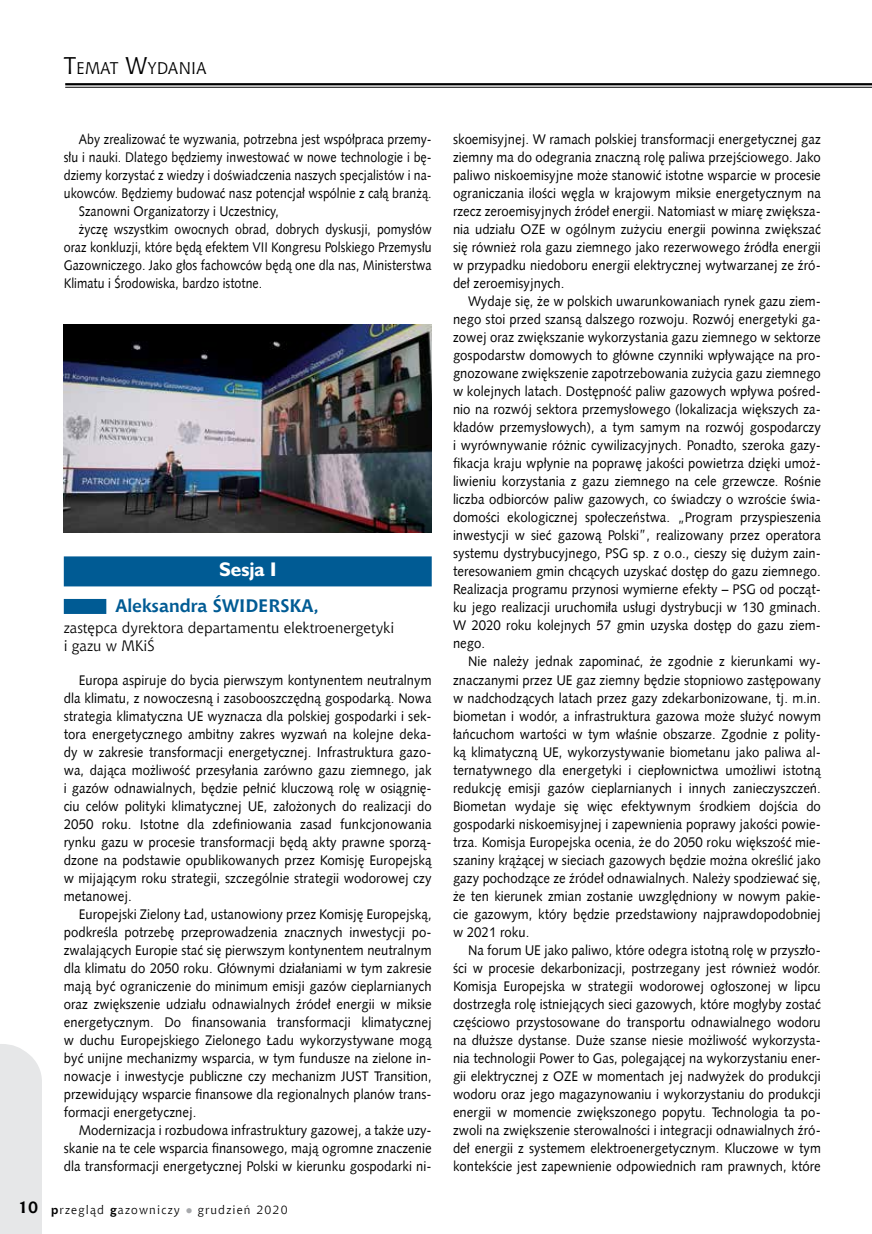
<style>
.page{position:relative;width:872px;height:1234px;background:#fff}
.page>*{position:absolute;margin:0;border:0;box-sizing:border-box;transform-origin:0 0}
.t1{font:700 18px "Chianti EU";color:#005b94}
.t2{font:700 18px "Humanst 521 PL";color:#fff}
.t3{font:16.8px "Chianti EU";color:#000}
.t4{font:15px/18px "Chianti EU";color:#000}
.t5{font:13.95px/18px "Humanst 531 EU";color:#000;text-align:justify;scale:.95 1}
.t6{font:13.95px "Humanst 531 EU";color:#000;scale:.9 1}
.t7{font:12px "Chianti EU";letter-spacing:.1em;color:#000}
.s1{font-size:24px}
.s2{font-weight:700;font-size:16.5px}
.s3{font-weight:700}
.s4{color:#a7a9ac}
</style>
<div class="page">
<div style="left:0;top:1044px;width:42px;height:189px;background:#e6e7e8"></div>
<hr style="left:65px;top:83px;width:807px;height:2px;background:#000">
<hr style="left:65px;top:87px;width:807px;height:1px;background:#000">
<div style="left:64px;top:556px;width:368px;height:30px;background:#005b94"></div>
<div style="left:64px;top:598px;width:42px;height:15px;background:#005b94"></div>
<img style="left:64px;top:325px;width:368px;height:207px">
<p class="t3" style="left:64px;top:57px;width:144px"><span class="s1">T</span>EMAT <span class="s1">W</span>YDANIA</p>
<p class="t6" style="left:79px;top:130px;width:393px">Aby zrealizować te wyzwania, potrzebna jest współpraca przemy-</p>
<p class="t6" style="left:64px;top:148px;width:410px">słu i nauki. Dlatego będziemy inwestować w nowe technologie i bę-</p>
<p class="t6" style="left:64px;top:166px;width:410px">dziemy korzystać z wiedzy i doświadczenia naszych specjalistów i na-</p>
<p class="t6" style="left:64px;top:184px;width:410px">ukowców. Będziemy budować nasz potencjał wspólnie z całą branżą.</p>
<p class="t6" style="left:79px;top:202px;width:224px">Szanowni Organizatorzy i Uczestnicy,</p>
<p class="t6" style="left:79px;top:220px;width:394px">życzę wszystkim owocnych obrad, dobrych dyskusji, pomysłów</p>
<p class="t6" style="left:64px;top:238px;width:410px">oraz konkluzji, które będą efektem VII Kongresu Polskiego Przemysłu</p>
<p class="t6" style="left:64px;top:256px;width:410px">Gazowniczego. Jako głos fachowców będą one dla nas, Ministerstwa</p>
<p class="t6" style="left:64px;top:274px;width:222px">Klimatu i Środowiska, bardzo istotne.</p>
<p class="t2" style="left:219px;top:557px;width:59px">Sesja I</p>
<p class="t1" style="left:115px;top:595px;width:205px">Aleksandra Świderska,</p>
<p class="t4" style="left:64px;top:618px;width:332px">zastępca dyrektora departamentu elektroenergetyki i gazu w MKiŚ</p>
<p class="t5" style="left:64px;top:670px;width:389px;text-indent:15px">Europa aspiruje do bycia pierwszym kontynentem neutralnym dla klimatu, z nowoczesną i zasobooszczędną gospodarką. Nowa strategia klimatyczna UE wyznacza dla polskiej gospodarki i sek&shy;tora energetycznego ambitny zakres wyzwań na kolejne deka&shy;dy w zakresie transformacji energetycznej. Infrastruktura gazo&shy;wa, dająca możliwość przesyłania zarówno gazu ziemnego, jak i gazów odnawialnych, będzie pełnić kluczową rolę w osiągnię&shy;ciu celów polityki klimatycznej UE, założonych do realizacji do 2050 roku. Istotne dla zdefiniowania zasad funkcjonowania rynku gazu w procesie transformacji będą akty prawne sporzą&shy;dzone na podstawie opublikowanych przez Komisję Europejską w mijającym roku strategii, szczególnie strategii wodorowej czy metanowej.</p>
<p class="t5" style="left:64px;top:904px;width:389px;text-indent:15px">Europejski Zielony Ład, ustanowiony przez Komisję Europejską, podkreśla potrzebę przeprowadzenia znacznych inwestycji po&shy;zwalających Europie stać się pierwszym kontynentem neutralnym dla klimatu do 2050 roku. Głównymi działaniami w tym zakresie mają być ograniczenie do minimum emisji gazów cieplarnianych oraz zwiększenie udziału odnawialnych źródeł energii w miksie energetycznym. Do finansowania transformacji klimatycznej w duchu Europejskiego Zielonego Ładu wykorzystywane mogą być unijne mechanizmy wsparcia, w tym fundusze na zielone in&shy;nowacje i inwestycje publiczne czy mechanizm JUST Transition, przewidujący wsparcie finansowe dla regionalnych planów trans&shy;formacji energetycznej.</p>
<p class="t5" style="left:64px;top:1120px;width:389px;text-indent:15px">Modernizacja i rozbudowa infrastruktury gazowej, a także uzy&shy;skanie na te cele wsparcia finansowego, mają ogromne znaczenie dla transformacji energetycznej Polski w kierunku gospodarki ni-</p>
<p class="t7" style="left:18px;top:1201px;width:271px"><span class="s2">10</span> <span class="s3">p</span>rzegląd <span class="s3">g</span>azowniczy <span class="s4">●</span> grudzień 2020</p>
<p class="t5" style="left:453px;top:130px;width:389px">skoemisyjnej. W ramach polskiej transformacji energetycznej gaz ziemny ma do odegrania znaczną rolę paliwa przejściowego. Jako paliwo niskoemisyjne może stanowić istotne wsparcie w procesie ograniczania ilości węgla w krajowym miksie energetycznym na rzecz zeroemisyjnych źródeł energii. Natomiast w miarę zwiększa&shy;nia udziału OZE w ogólnym zużyciu energii powinna zwiększać się również rola gazu ziemnego jako rezerwowego źródła energii w przypadku niedoboru energii elektrycznej wytwarzanej ze źró&shy;deł zeroemisyjnych.</p>
<p class="t5" style="left:453px;top:292px;width:389px;text-indent:15px">Wydaje się, że w polskich uwarunkowaniach rynek gazu ziem&shy;nego stoi przed szansą dalszego rozwoju. Rozwój energetyki ga&shy;zowej oraz zwiększanie wykorzystania gazu ziemnego w sektorze gospodarstw domowych to główne czynniki wpływające na pro&shy;gnozowane zwiększenie zapotrzebowania zużycia gazu ziemnego w kolejnych latach. Dostępność paliw gazowych wpływa pośred&shy;nio na rozwój sektora przemysłowego (lokalizacja większych za&shy;kładów przemysłowych), a tym samym na rozwój gospodarczy i wyrównywanie różnic cywilizacyjnych. Ponadto, szeroka gazy&shy;fikacja kraju wpłynie na poprawę jakości powietrza dzięki umoż&shy;liwieniu korzystania z gazu ziemnego na cele grzewcze. Rośnie liczba odbiorców paliw gazowych, co świadczy o wzroście świa&shy;domości ekologicznej społeczeństwa. „Program przyspieszenia inwestycji w sieć gazową Polski”, realizowany przez operatora systemu dystrybucyjnego, PSG sp. z o.o., cieszy się dużym zain&shy;teresowaniem gmin chcących uzyskać dostęp do gazu ziemnego.<br>Realizacja programu przynosi wymierne efekty – PSG od począt&shy;ku jego realizacji uruchomiła usługi dystrybucji w 130 gminach.<br>W 2020 roku kolejnych 57 gmin uzyska dostęp do gazu ziem&shy;nego.</p>
<p class="t5" style="left:453px;top:652px;width:389px;text-indent:15px">Nie należy jednak zapominać, że zgodnie z kierunkami wy&shy;znaczanymi przez UE gaz ziemny będzie stopniowo zastępowany w nadchodzących latach przez gazy zdekarbonizowane, tj. m.in. biometan i wodór, a infrastruktura gazowa może służyć nowym łańcuchom wartości w tym właśnie obszarze. Zgodnie z polity&shy;ką klimatyczną UE, wykorzystywanie biometanu jako paliwa al&shy;ternatywnego dla energetyki i ciepłownictwa umożliwi istotną redukcję emisji gazów cieplarnianych i innych zanieczyszczeń.<br>Biometan wydaje się więc efektywnym środkiem dojścia do gospodarki niskoemisyjnej i zapewnienia poprawy jakości powie&shy;trza. Komisja Europejska ocenia, że do 2050 roku większość mie&shy;szaniny krążącej w sieciach gazowych będzie można określić jako gazy pochodzące ze źródeł odnawialnych. Należy spodziewać się, że ten kierunek zmian zostanie uwzględniony w nowym pakie&shy;cie gazowym, który będzie przedstawiony najprawdopodobniej w 2021 roku.</p>
<p class="t5" style="left:453px;top:940px;width:389px;text-indent:15px">Na forum UE jako paliwo, które odegra istotną rolę w przyszło&shy;ści w procesie dekarbonizacji, postrzegany jest również wodór.<br>Komisja Europejska w strategii wodorowej ogłoszonej w lipcu dostrzegła rolę istniejących sieci gazowych, które mogłyby zostać częściowo przystosowane do transportu odnawialnego wodoru na dłuższe dystanse. Duże szanse niesie możliwość wykorzysta&shy;nia technologii Power to Gas, polegającej na wykorzystaniu ener&shy;gii elektrycznej z OZE w momentach jej nadwyżek do produkcji wodoru oraz jego magazynowaniu i wykorzystaniu do produkcji energii w momencie zwiększonego popytu. Technologia ta po&shy;zwoli na zwiększenie sterowalności i integracji odnawialnych źró&shy;deł energii z systemem elektroenergetycznym. Kluczowe w tym kontekście jest zapewnienie odpowiednich ram prawnych, które</p>
</div>
